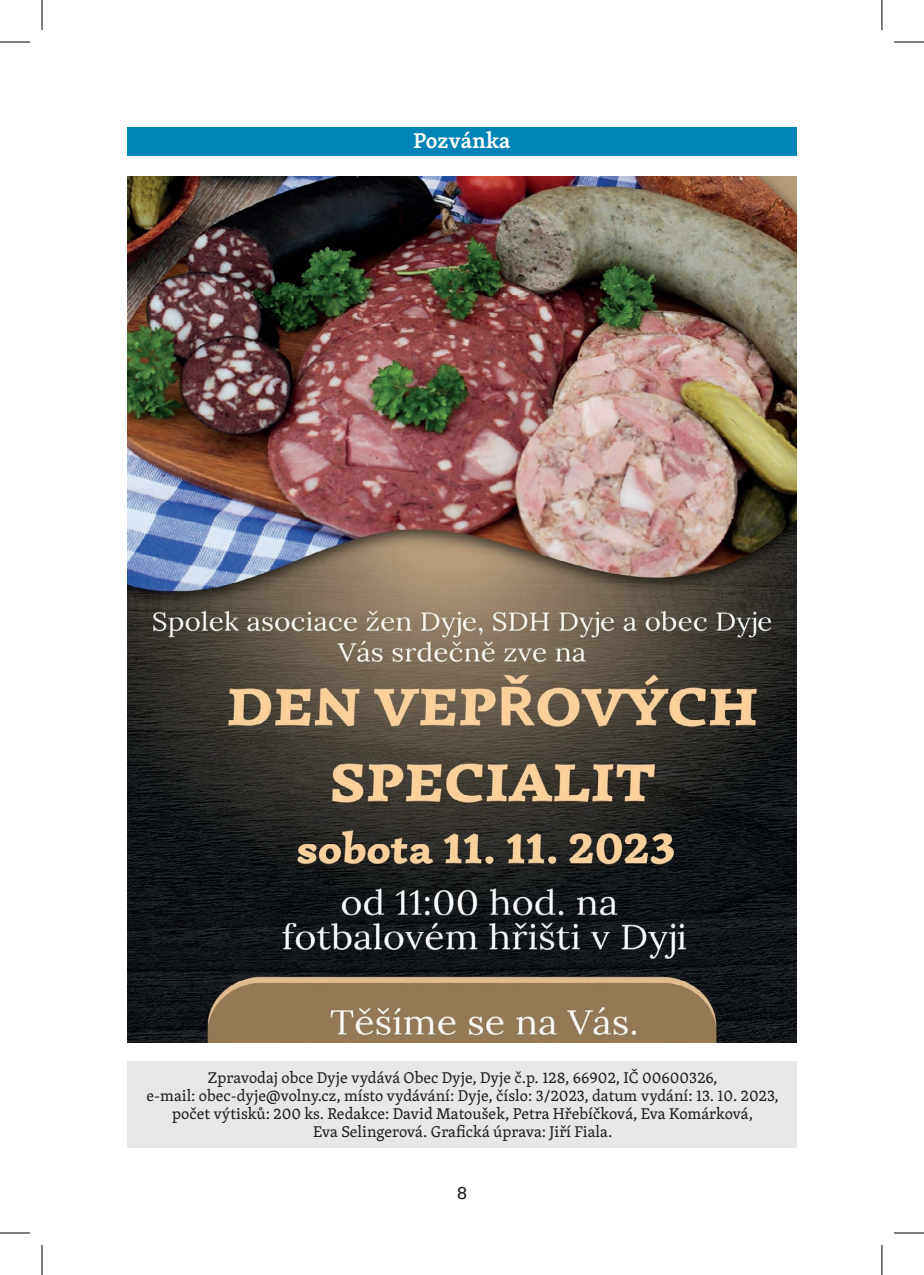
<style>
.page{position:relative;width:924px;height:1275px;background:#fff}
.page>*{position:absolute;margin:0;border:0;box-sizing:border-box;transform-origin:0 0}
.t1{font:600 22px "Skolar PE";color:#fff}
.t2{font:20px "Podkova";color:#231f20}
.t3{font:16px/18px "Skolar Latin";color:#231f20;text-align:center}
</style>
<div class="page">
<div style="left:127px;top:1061px;width:669px;height:87px;background:#e6e7e9"></div>
<div style="left:127px;top:127px;width:669px;height:28px;background:#0083b6"></div>
<img style="left:127px;top:177px;width:669px;height:866px">
<hr style="left:0;top:42px;width:30px;height:1px;background:#000">
<hr style="left:893px;top:42px;width:30px;height:1px;background:#000">
<hr style="left:0;top:1232px;width:30px;height:1px;background:#000">
<hr style="left:893px;top:1232px;width:30px;height:1px;background:#000">
<hr style="left:42px;top:0;width:1px;height:30px;background:#000">
<hr style="left:42px;top:1245px;width:1px;height:30px;background:#000">
<hr style="left:881px;top:0;width:1px;height:30px;background:#000">
<hr style="left:881px;top:1245px;width:1px;height:30px;background:#000">
<h1 class="t1" style="left:413px;top:123px;width:99px">Pozvánka</h1>
<p class="t3" style="left:146px;top:1068px;width:633px">Zpravodaj obce Dyje vydává Obec Dyje, Dyje č.p. 128, 66902, IČ 00600326,<br>e-mail: obec-dyje@volny.cz, místo vydávání: Dyje, číslo: 3/2023, datum vydání: 13. 10. 2023, počet výtisků: 200 ks. Redakce: David Matoušek, Petra Hřebíčková, Eva Komárková,<br>Eva Selingerová. Grafická úprava: Jiří Fiala.</p>
<p class="t2" style="left:456px;top:1179px;width:12px">8</p>
</div>
